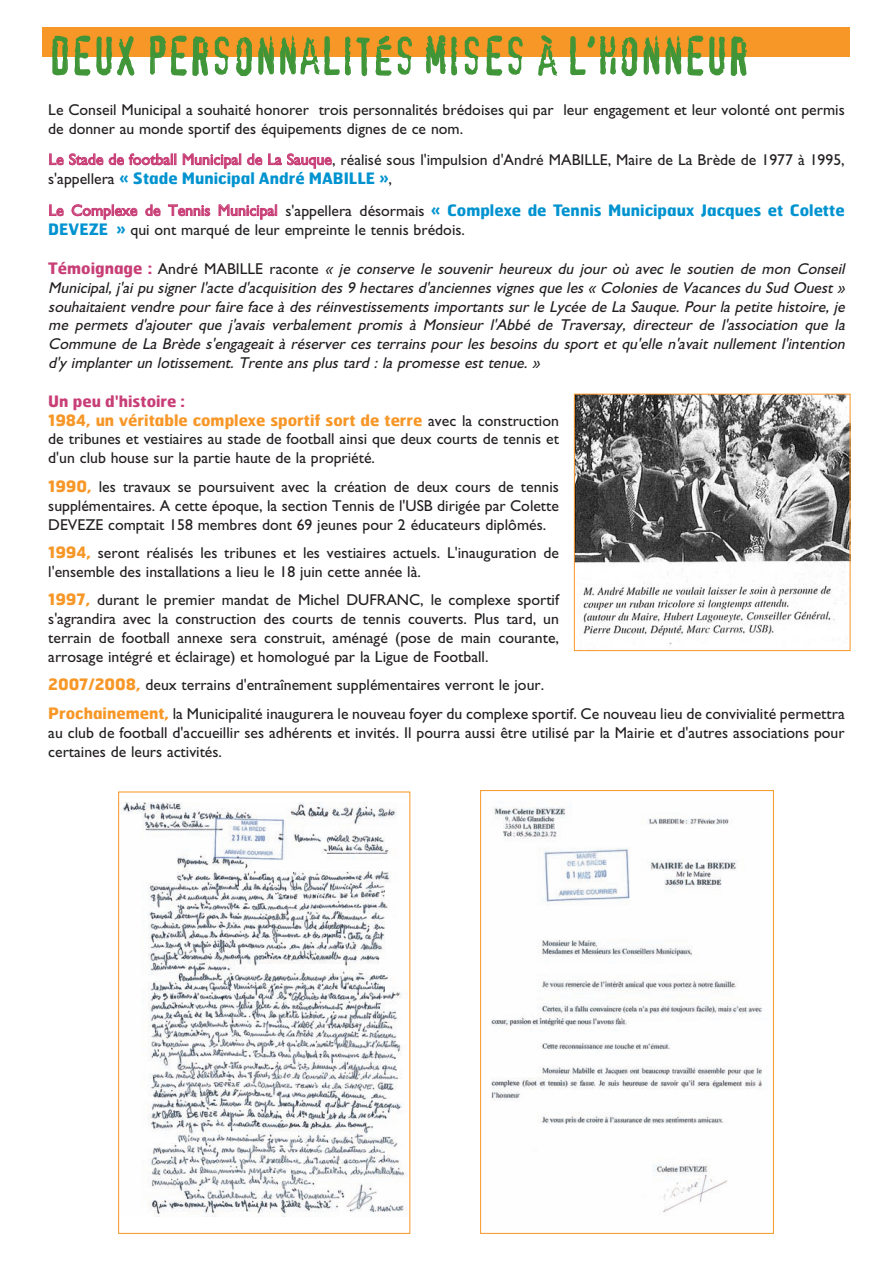
<style>
.page{position:relative;width:893px;height:1263px;background:#fff}
.page>*{position:absolute;margin:0;border:0;box-sizing:border-box;transform-origin:0 0}
.t1{font:51px "Capone";color:#3f9537;scale:.9 1}
.t2{font:15.75px/18.9px "Gill Poa";color:#231f20}
.t3{font:italic 15.75px/18.9px "Gill Poa";color:#231f20;text-align:justify}
.t4{font:700 15.75px/31.3px "Hermes";color:#0093d0}
.t5{font:700 15.75px/18.9px "Hermes";color:#f79727}
.s1{color:#c83e76}
.s2{font-family:"Gill Poa";font-weight:400;color:#231f20}
.s3{font-family:"Gill Poa";font-weight:400;color:#c83e76}
.s4{font-family:"Hermes";font-weight:700;color:#0093d0}
.s5{font-family:"Hermes";font-weight:700;font-style:normal;color:#c83e76}
.s6{font-style:normal}
.s7{font-family:"Hermes";font-weight:700;color:#f79727}
</style>
<div class="page">
<div style="left:43px;top:27px;width:807px;height:29px;background:#f79727"></div>
<img style="left:121px;top:802px;width:284px;height:414px">
<div style="left:118px;top:792px;width:292px;height:442px;border:1px solid #f79727"></div>
<img style="left:491px;top:807px;width:271px;height:409px">
<div style="left:480px;top:790px;width:294px;height:444px;border:1px solid #f79727"></div>
<img style="left:576px;top:396px;width:272px;height:249px">
<div style="left:574px;top:394px;width:276px;height:257px;border:1px solid #f79727"></div>
<h1 class="t1" style="left:49px;top:28px;width:780px">DEUX PERSONNALITÉS MISES À L’HONNEUR</h1>
<p class="t2" style="left:48px;top:102px;width:798px">Le Conseil Municipal a souhaité honorer trois personnalités brédoises qui par leur engagement et leur volonté ont permis de donner au monde sportif des équipements dignes de ce nom.</p>
<p class="t2" style="left:49px;top:152px;width:798px"><span class="s1">Le Stade de football Municipal de La Sauque</span>, réalisé sous l'impulsion d'André MABILLE, Maire de La Brède de 1977 à 1995,</p>
<p class="t4" style="left:48px;top:164px;width:798px"><span class="s2">s'appellera</span> « Stade Municipal André MABILLE »<span class="s2">,<br></span><span class="s3">Le Complexe de Tennis Municipal</span> <span class="s2">s'appellera désormais</span> « Complexe de Tennis Municipaux Jacques et Colette</p>
<p class="t2" style="left:48px;top:222px;width:418px"><span class="s4">DEVEZE »</span> qui ont marqué de leur empreinte le tennis brédois.</p>
<p class="t3" style="left:48px;top:261px;width:801px"><span class="s5">T é m o i g n a g e :</span> <span class="s6">A n d r é M A B I L L E ra c o n t e</span> « je conserve le souvenir heureux du jour où avec le soutien de mon Conseil Municipal, j 'ai pu signer l'acte d'acquisition des 9 hectares d'anciennes vignes que les « Colonies de Vacances du Sud Ouest » souhaitaient vendre pour faire face à des réinvestissements importants sur le Lycée de La Sauque. Pour la petite histoire, je me permets d'ajouter que j 'avais verbalement promis à Monsieur l'Abbé de Traversay, directeur de l'association que la Commune de La Brède s'engageait à réserver ces terrains pour les besoins du sport et qu'elle n'avait nullement l'intention d'y implanter un lotissement. Trente ans plus tard : la promesse est tenue. »</p>
<p class="t5" style="left:48px;top:393px;width:512px"><span class="s1">Un peu d'histoire :<br></span>1984, un véritable complexe sportif sort de terre <span class="s2">avec la construction</span></p>
<p class="t2" style="left:48px;top:431px;width:512px">de tribunes et vestiaires au stade de football ainsi que deux courts de tennis et d'un club house sur la partie haute de la propriété.</p>
<p class="t2" style="left:48px;top:479px;width:512px;text-align:justify"><span class="s7">1990,</span> les travaux se poursuivent avec la création de deux cours de tennis supplémentaires. A cette époque, la section Tennis de l'USB dirigée par Colette DEVEZE comptait 158 membres dont 69 jeunes pour 2 éducateurs diplômés.</p>
<p class="t2" style="left:48px;top:545px;width:512px"><span class="s7">1994,</span> seront réalisés les tribunes et les vestiaires actuels. L'inauguration de l'ensemble des installations a lieu le 18 juin cette année là.</p>
<p class="t2" style="left:48px;top:592px;width:512px;text-align:justify"><span class="s7">1997,</span> durant le premier mandat de Michel DUFRANC, le complexe sportif s'agrandira avec la construction des courts de tennis couverts. Plus tard, un terrain de football annexe sera construit, aménagé (pose de main courante, arrosage intégré et éclairage) et homologué par la Ligue de Football.</p>
<p class="t2" style="left:48px;top:672px;width:798px;line-height:28.3px"><span class="s7">2007/2008,</span> deux terrains d'entraînement supplémentaires verront le jour.<br><span class="s7">Prochainement,</span> la Municipalité inaugurera le nouveau foyer du complexe sportif. Ce nouveau lieu de convivialité permettra</p>
<p class="t2" style="left:48px;top:724px;width:798px">au club de football d'accueillir ses adhérents et invités. Il pourra aussi être utilisé par la Mairie et d'autres associations pour certaines de leurs activités.</p>
</div>
